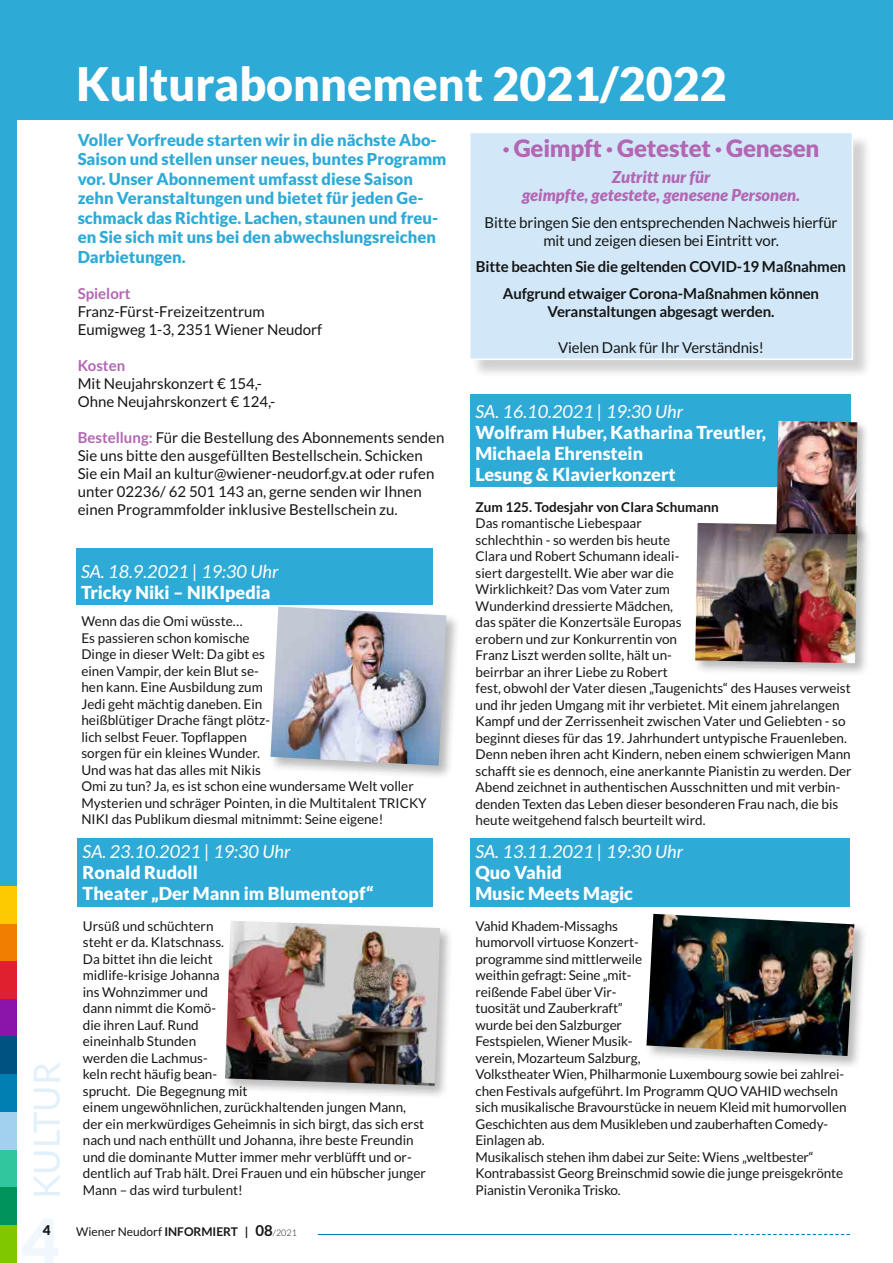
<style>
.page{position:relative;width:893px;height:1263px;background:#fff}
.page>*{position:absolute;margin:0;border:0;box-sizing:border-box;transform-origin:0 0}
.t1{font:900 46.5px "Lato";color:#fff}
.t2{font:36px "Lato";color:#e2f0fb}
.t3{font:900 24px "Lato";letter-spacing:-.01em;color:#b366b3}
.t4{font:900 18px/21px "Lato";color:#fff}
.t5{font:italic 18px "Lato";color:#fff}
.t6{font:900 16.5px/19.5px "Lato";color:#2eaad7}
.t7{font:italic 900 16.5px/18px "Lato";color:#b366b3;text-align:center}
.t8{font:15px/18px "Lato";color:#151616}
.t9{font:700 15px/26.5px "Lato";letter-spacing:-.01em;color:#151616;text-align:center}
.t10{font:700 15px "Lato";color:#b366b3}
.t11{font:13.5px/16.5px "Lato";color:#151616}
.t12{font:700 13.5px "Lato";color:#151616}
.t13{font:900 13.5px "Lato";color:#151616}
.t14{font:12px "Lato";color:#151616}
.s1{font-weight:700;color:#b366b3}
.s2{font-weight:700}
.s3{font-weight:700;font-size:15px}
.s4{font-weight:300;font-size:9px}
</style>
<div class="page">
<div style="left:0;top:0;width:17px;height:923px;background:#2eaad7"></div>
<div style="left:0;top:923px;width:17px;height:38px;background:#f27e00"></div>
<div style="left:0;top:961px;width:17px;height:38px;background:#e01f2f"></div>
<div style="left:0;top:999px;width:17px;height:37px;background:#8b14ab"></div>
<div style="left:0;top:1036px;width:17px;height:38px;background:#005281"></div>
<div style="left:0;top:1074px;width:17px;height:38px;background:#007fb2"></div>
<div style="left:0;top:1112px;width:17px;height:38px;background:#a1d1ec"></div>
<div style="left:0;top:1150px;width:17px;height:37px;background:#32c69e"></div>
<div style="left:0;top:1187px;width:17px;height:38px;background:#00945c"></div>
<div style="left:0;top:1225px;width:17px;height:38px;background:#80c700"></div>
<hr style="left:318px;top:1234px;width:414px;height:1px;background:#007fb2">
<svg style="left:734px;top:1234px;width:116px;height:1px"></svg>
<div style="left:0;top:886px;width:17px;height:37px;background:#fdc900"></div>
<div style="left:471px;top:134px;width:401px;height:245px;background:#151616;opacity:.2"></div>
<div style="left:470px;top:132px;width:382px;height:227px;background:#d2e8f8"></div>
<div style="left:469px;top:132px;width:384px;height:228px;border:2px solid #fff"></div>
<div style="left:0;top:0;width:893px;height:119px;background:#2eaad7"></div>
<div style="left:76px;top:549px;width:357px;height:56px;background:#2eaad7"></div>
<div style="left:269px;top:605px;width:191px;height:174px;background:#151616;opacity:.3"></div>
<img style="left:270px;top:607px;width:176px;height:159px">
<div style="left:78px;top:838px;width:355px;height:68px;background:#2eaad7"></div>
<div style="left:470px;top:838px;width:380px;height:68px;background:#2eaad7"></div>
<div style="left:470px;top:394px;width:380px;height:93px;background:#2eaad7"></div>
<div style="left:693px;top:521px;width:178px;height:156px;background:#151616;opacity:.3"></div>
<img style="left:695px;top:523px;width:162px;height:140px">
<div style="left:774px;top:419px;width:95px;height:127px;background:#151616;opacity:.3"></div>
<img style="left:776px;top:421px;width:81px;height:113px">
<div style="left:223px;top:919px;width:231px;height:181px;background:#151616;opacity:.3"></div>
<img style="left:225px;top:921px;width:215px;height:165px">
<div style="left:645px;top:912px;width:223px;height:158px;background:#151616;opacity:.3"></div>
<img style="left:646px;top:914px;width:208px;height:142px">
<h1 class="t1" style="left:77px;top:57px;width:652px">Kulturabonnement 2021/2022</h1>
<h2 class="t2" style="left:27px;top:1199px;width:138px;rotate:-90deg">KULTUR</h2>
<p class="t6" style="left:78px;top:130px;width:370px">Voller Vorfreude starten wir in die nächste Abo-Saison und stellen unser neues, buntes Programm vor. Unser Abonnement umfasst diese Saison zehn Veranstaltungen und bietet für jeden Ge&shy;schmack das Richtige. Lachen, staunen und freu&shy;en Sie sich mit uns bei den abwechslungsreichen Darbietungen.</p>
<p class="t10" style="left:78px;top:285px;width:55px">Spielort</p>
<p class="t8" style="left:78px;top:302px;width:246px">Franz-Fürst-Freizeitzentrum<br>Eumigweg 1-3, 2351 Wiener Neudorf</p>
<p class="t10" style="left:78px;top:357px;width:49px">Kosten</p>
<p class="t8" style="left:78px;top:374px;width:199px">Mit Neujahrskonzert € 154,-<br>Ohne Neujahrskonzert € 124,-</p>
<p class="t8" style="left:78px;top:428px;width:368px"><span class="s1">Bestellung:</span> Für die Bestellung des Abonnements senden Sie uns bitte den ausgefüllten Bestellschein. Schicken Sie ein Mail an kultur@wiener-neudorf.gv.at oder rufen unter 02236/ 62 501 143 an, gerne senden wir Ihnen einen Programmfolder inklusive Bestellschein zu.</p>
<h3 class="t5" style="left:81px;top:561px;width:199px">SA. 18.9.2021 | 19:30 Uhr</h3>
<h3 class="t4" style="left:81px;top:582px;width:191px">Tricky Niki – NIKIpedia</h3>
<p class="t11" style="left:81px;top:613px;width:347px">Wenn das die Omi wüsste…<br>Es passieren schon komische<br>Dinge in dieser Welt: Da gibt es<br>einen Vampir, der kein Blut se-<br>hen kann. Eine Ausbildung zum<br>Jedi geht mächtig daneben. Ein<br>heißblütiger Drache fängt plötz-<br>lich selbst Feuer. Topflappen<br>sorgen für ein kleines Wunder.<br>Und was hat das alles mit Nikis<br>Omi zu tun? Ja, es ist schon eine wundersame Welt voller Mysterien und schräger Pointen, in die Multitalent TRICKY NIKI das Publikum diesmal mitnimmt: Seine eigene!</p>
<h3 class="t5" style="left:83px;top:842px;width:209px">SA. 23.10.2021 | 19:30 Uhr</h3>
<h3 class="t4" style="left:83px;top:862px;width:292px">Ronald Rudoll<br>Theater „Der Mann im Blumentopf“</h3>
<h3 class="t3" style="left:503px;top:134px;width:318px">· Geimpft · Getestet · Genesen</h3>
<p class="t7" style="left:522px;top:168px;width:280px">Zutritt nur für<br>geimpfte, getestete, genesene Personen.</p>
<p class="t8" style="left:485px;top:213px;width:354px;text-align:center">Bitte bringen Sie den entsprechenden Nachweis hierfür mit und zeigen diesen bei Eintritt vor.</p>
<p class="t9" style="left:476px;top:253px;width:372px">Bitte beachten Sie die geltenden COVID-19 Maßnahmen<br>Aufgrund etwaiger Corona-Maßnahmen können</p>
<p class="t9" style="left:547px;top:298px;width:229px">Veranstaltungen abgesagt werden.</p>
<p class="t8" style="left:558px;top:338px;width:207px">Vielen Dank für Ihr Verständnis!</p>
<h3 class="t5" style="left:475px;top:402px;width:209px">SA. 16.10.2021 | 19:30 Uhr</h3>
<h3 class="t4" style="left:475px;top:422px;width:292px">Wolfram Huber, Katharina Treutler,<br>Michaela Ehrenstein<br>Lesung &amp; Klavierkonzert</h3>
<p class="t12" style="left:476px;top:499px;width:245px">Zum 125. Todesjahr von Clara Schumann</p>
<p class="t11" style="left:476px;top:515px;width:377px">Das romantische Liebespaar<br>schlechthin - so werden bis heute<br>Clara und Robert Schumann ideali-<br>siert dargestellt. Wie aber war die<br>Wirklichkeit? Das vom Vater zum<br>Wunderkind dressierte Mädchen,<br>das später die Konzertsäle Europas<br>erobern und zur Konkurrentin von<br>Franz Liszt werden sollte, hält un-<br>beirrbar an ihrer Liebe zu Robert<br>fest, obwohl der Vater diesen „Taugenichts“ des Hauses verweist und ihr jeden Umgang mit ihr verbietet. Mit einem jahrelangen Kampf und der Zerrissenheit zwischen Vater und Geliebten - so beginnt dieses für das 19. Jahrhundert untypische Frauenleben.<br>Denn neben ihren acht Kindern, neben einem schwierigen Mann schafft sie es dennoch, eine anerkannte Pianistin zu werden. Der Abend zeichnet in authentischen Ausschnitten und mit verbin&shy;denden Texten das Leben dieser besonderen Frau nach, die bis heute weitgehend falsch beurteilt wird.</p>
<h3 class="t5" style="left:475px;top:842px;width:209px">SA. 13.11.2021 | 19:30 Uhr</h3>
<h3 class="t4" style="left:475px;top:862px;width:159px">Quo Vahid<br>Music Meets Magic</h3>
<p class="t11" style="left:83px;top:917px;width:345px">Ursüß und schüchtern<br>steht er da. Klatschnass.<br>Da bittet ihn die leicht<br>midlife-krisige Johanna<br>ins Wohnzimmer und<br>dann nimmt die Komö-<br>die ihren Lauf. Rund<br>eineinhalb Stunden<br>werden die Lachmus-<br>keln recht häufig bean-<br>sprucht. Die Begegnung mit<br>einem ungewöhnlichen, zurückhaltenden jungen Mann, der ein merkwürdiges Geheimnis in sich birgt, das sich erst nach und nach enthüllt und Johanna, ihre beste Freundin und die dominante Mutter immer mehr verblüfft und or&shy;dentlich auf Trab hält. Drei Frauen und ein hübscher junger<br>Mann – das wird turbulent!</p>
<p class="t11" style="left:476px;top:917px;width:373px">Vahid Khadem-Missaghs<br>humorvoll virtuose Konzert-<br>programme sind mittlerweile<br>weithin gefragt: Seine „mit-<br>reißende Fabel über Vir-<br>tuosität und Zauberkraft”<br>wurde bei den Salzburger<br>Festspielen, Wiener Musik-<br>verein, Mozarteum Salzburg,<br>Volkstheater Wien, Philharmonie Luxembourg sowie bei zahlrei&shy;chen Festivals aufgeführt. Im Programm QUO VAHID wechseln sich musikalische Bravourstücke in neuem Kleid mit humorvollen Geschichten aus dem Musikleben und zauberhaften Comedy-Einlagen ab.<br>Musikalisch stehen ihm dabei zur Seite: Wiens „weltbester“ Kontrabassist Georg Breinschmid sowie die junge preisgekrönte Pianistin Veronika Trisko.</p>
<p class="t13" style="left:43px;top:1222px;width:9px">4</p>
<p class="t14" style="left:76px;top:1225px;width:222px">Wiener Neudorf <span class="s2">INFORMIERT |</span> <span class="s3">08</span><span class="s4">/2021</span></p>
</div>
